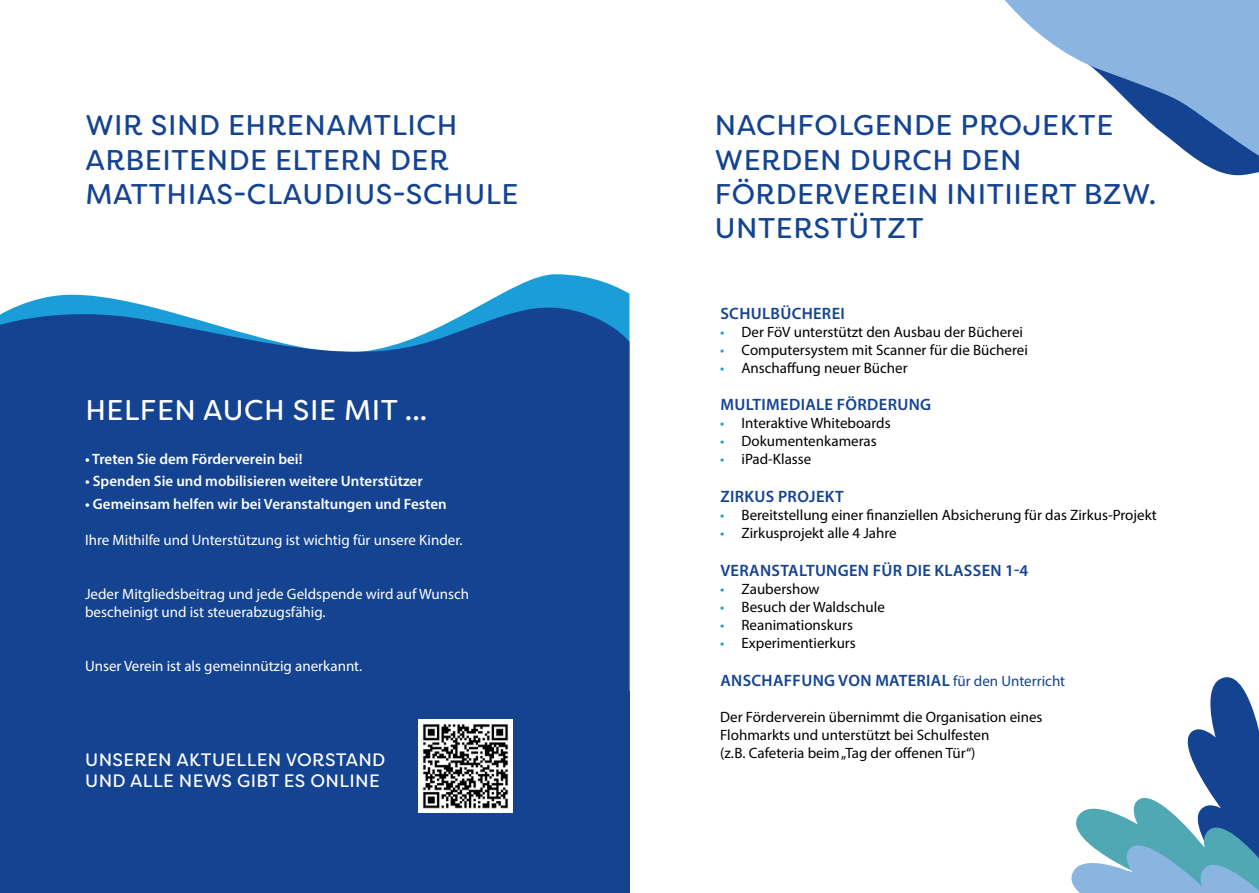
<style>
.page{position:relative;width:1259px;height:893px;background:#fff}
.page>*{position:absolute;margin:0;border:0;box-sizing:border-box;transform-origin:0 0}
.t1{font:28.5px/34.2px "Filson Soft";letter-spacing:.02em;color:#144391}
.t2{font:28.5px "Filson Soft";letter-spacing:.02em;color:#fff}
.t3{font:18px/21.6px "Filson Soft";letter-spacing:.02em;color:#fff}
.t4{font:600 16.5px "Myriad Pro";letter-spacing:.02em;color:#144391}
.t5{font:15px/18px "Myriad Pro";color:#000}
.t6{font:15px/18px "Myriad Pro";color:#fff}
.t7{font:600 15px "Myriad Pro";color:#fff}
.s1{color:#1a9dd9}
.s2{font-weight:400;font-size:15px}
</style>
<div class="page">
<svg style="left:35px;top:274px;width:594px;height:26px"></svg>
<svg style="left:0;top:300px;width:629px;height:391px;background:#1f4e98"></svg>
<svg style="left:1005px;top:0;width:254px;height:176px;fill:#8ab5e1"></svg>
<svg style="left:1071px;top:677px;width:188px;height:216px"></svg>
<div style="left:0;top:691px;width:629px;height:202px;background:#144391"></div>
<img style="left:418px;top:719px;width:94px;height:94px">
<h1 class="t1" style="left:85px;top:108px;width:435px">WIR SIND EHRENAMTLICH<br>ARBEITENDE ELTERN DER<br>MATTHIAS-CLAUDIUS-SCHULE</h1>
<h1 class="t1" style="left:715px;top:108px;width:443px">NACHFOLGENDE PROJEKTE<br>WERDEN DURCH DEN<br>FÖRDERVEREIN INITIIERT BZW.<br>UNTERSTÜTZT</h1>
<h1 class="t2" style="left:85px;top:392px;width:343px">HELFEN AUCH SIE MIT ...</h1>
<p class="t7" style="left:85px;top:450px;width:219px">• Treten Sie dem Förderverein bei!</p>
<p class="t7" style="left:85px;top:472px;width:339px">• Spenden Sie und mobilisieren weitere Unterstützer</p>
<p class="t7" style="left:85px;top:494px;width:363px">• Gemeinsam helfen wir bei Veranstaltungen und Festen</p>
<p class="t6" style="left:85px;top:530px;width:379px">Ihre Mithilfe und Unterstützung ist wichtig für unsere Kinder.</p>
<p class="t6" style="left:85px;top:584px;width:385px">Jeder Mitgliedsbeitrag und jede Geldspende wird auf Wunsch bescheinigt und ist steuerabzugsfähig.</p>
<p class="t6" style="left:85px;top:656px;width:279px">Unser Verein ist als gemeinnützig anerkannt.</p>
<p class="t3" style="left:85px;top:748px;width:302px">UNSEREN AKTUELLEN VORSTAND<br>UND ALLE NEWS GIBT ES ONLINE</p>
<p class="t4" style="left:720px;top:302px;width:126px">SCHULBÜCHEREI</p>
<p class="t5" style="left:720px;top:322px;width:304px"><span class="s1">•</span> Der FöV unterstützt den Ausbau der Bücherei</p>
<p class="t5" style="left:720px;top:340px;width:309px"><span class="s1">•</span> Computersystem mit Scanner für die Bücherei</p>
<p class="t5" style="left:720px;top:358px;width:189px"><span class="s1">•</span> Anschaffung neuer Bücher</p>
<p class="t4" style="left:720px;top:394px;width:212px">MULTIMEDIALE FÖRDERUNG</p>
<p class="t5" style="left:720px;top:414px;width:172px"><span class="s1">•</span> Interaktive Whiteboards</p>
<p class="t5" style="left:720px;top:432px;width:158px"><span class="s1">•</span> Dokumentenkameras</p>
<p class="t5" style="left:720px;top:450px;width:93px"><span class="s1">•</span> iPad-Klasse</p>
<p class="t4" style="left:720px;top:486px;width:125px">ZIRKUS PROJEKT</p>
<p class="t5" style="left:720px;top:506px;width:438px"><span class="s1">•</span> Bereitstellung einer finanziellen Absicherung für das Zirkus-Projekt</p>
<p class="t5" style="left:720px;top:524px;width:178px"><span class="s1">•</span> Zirkusprojekt alle 4 Jahre</p>
<p class="t4" style="left:720px;top:560px;width:309px">VERANSTALTUNGEN FÜR DIE KLASSEN 1-4</p>
<p class="t5" style="left:720px;top:580px;width:101px"><span class="s1">•</span> Zaubershow</p>
<p class="t5" style="left:720px;top:598px;width:166px"><span class="s1">•</span> Besuch der Waldschule</p>
<p class="t5" style="left:720px;top:616px;width:134px"><span class="s1">•</span> Reanimationskurs</p>
<p class="t5" style="left:720px;top:634px;width:137px"><span class="s1">•</span> Experimentierkurs</p>
<p class="t4" style="left:720px;top:670px;width:346px">ANSCHAFFUNG VON MATERIAL <span class="s2">für den Unterricht</span></p>
<p class="t5" style="left:720px;top:707px;width:324px">Der Förderverein übernimmt die Organisation eines<br>Flohmarkts und unterstützt bei Schulfesten<br>(z.B. Cafeteria beim „Tag der offenen Tür“)</p>
</div>
